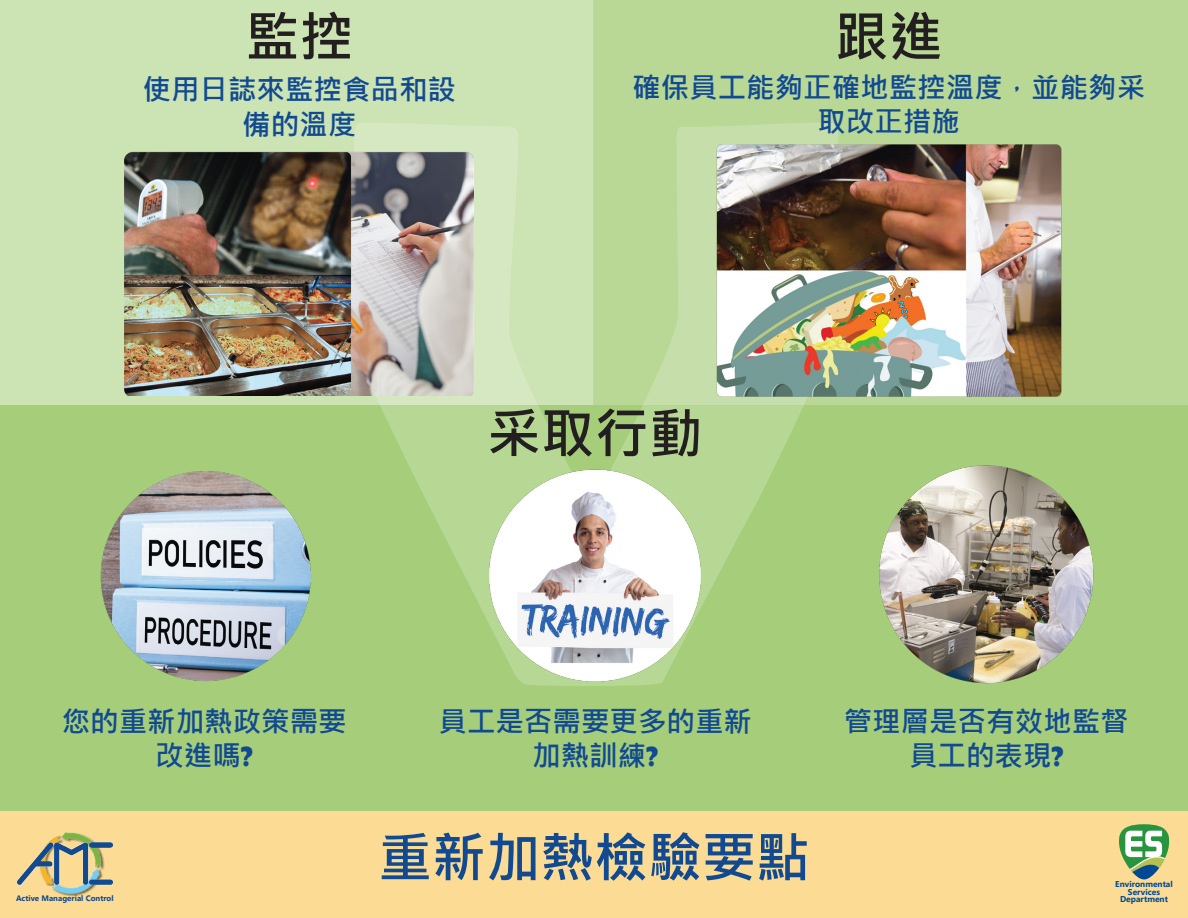
<style>
.page{position:relative;width:1188px;height:918px;background:#a6ce7a}
.page>*{position:absolute;margin:0;border:0;box-sizing:border-box;transform-origin:0 0}
.t1{font:700 54px "Microsoft Jheng Hei";color:#114a91}
.t2{font:700 54px "Microsoft Jheng Hei";color:#231f20}
.t3{font:700 28.5px/34.2px "Microsoft Jheng Hei";color:#114a91;text-align:center}
.t4{font:700 8.4px/7.6px "Gadugi";color:#014993;text-align:center}
.t5{font:700 7.95px "Gadugi";color:#114a90}
.s1{font-family:"Berlin Sans FB Demi"}
</style>
<div class="page">
<div style="left:0;top:812px;width:1188px;height:106px;background:#fcdc94"></div>
<img style="left:49px;top:831px;width:47px;height:66px">
<img style="left:16px;top:842px;width:98px;height:44px">
<svg style="left:1119px;top:824px;width:51px;height:56px"></svg>
<div style="left:0;top:0;width:593px;height:404px;background:#cce3b3"></div>
<div style="left:593px;top:0;width:595px;height:404px;background:#b9d896"></div>
<svg style="left:350px;top:122px;width:488px;height:477px"></svg>
<img style="left:125px;top:152px;width:349px;height:244px">
<img style="left:714px;top:143px;width:348px;height:255px">
<img style="left:100px;top:471px;width:211px;height:210px">
<img style="left:477px;top:459px;width:237px;height:227px">
<img style="left:879px;top:465px;width:215px;height:218px">
<p class="t2" style="left:245px;top:3px;width:109px">監控</p>
<p class="t2" style="left:835px;top:3px;width:109px">跟進</p>
<p class="t3" style="left:142px;top:73px;width:315px">使用日誌來監控食品和設備的溫度</p>
<p class="t3" style="left:632px;top:70px;width:514px">確保員工能夠正確地監控溫度，並能夠采取改正措施</p>
<p class="t2" style="left:487px;top:400px;width:217px">采取行動</p>
<p class="t3" style="left:62px;top:704px;width:286px">您的重新加熱政策需要改進嗎<span class="s1">?</span></p>
<p class="t3" style="left:439px;top:704px;width:315px">員工是否需要更多的重新加熱訓練<span class="s1">?</span></p>
<p class="t3" style="left:844px;top:704px;width:286px">管理層是否有效地監督員工的表現<span class="s1">?</span></p>
<p class="t5" style="left:16px;top:894px;width:99px">Active Managerial Control</p>
<p class="t1" style="left:378px;top:824px;width:433px">重新加熱檢驗要點</p>
<p class="t4" style="left:1115px;top:880px;width:59px">Environmental<br>Services</p>
<p class="t4" style="left:1120px;top:895px;width:49px">Department</p>
</div>
